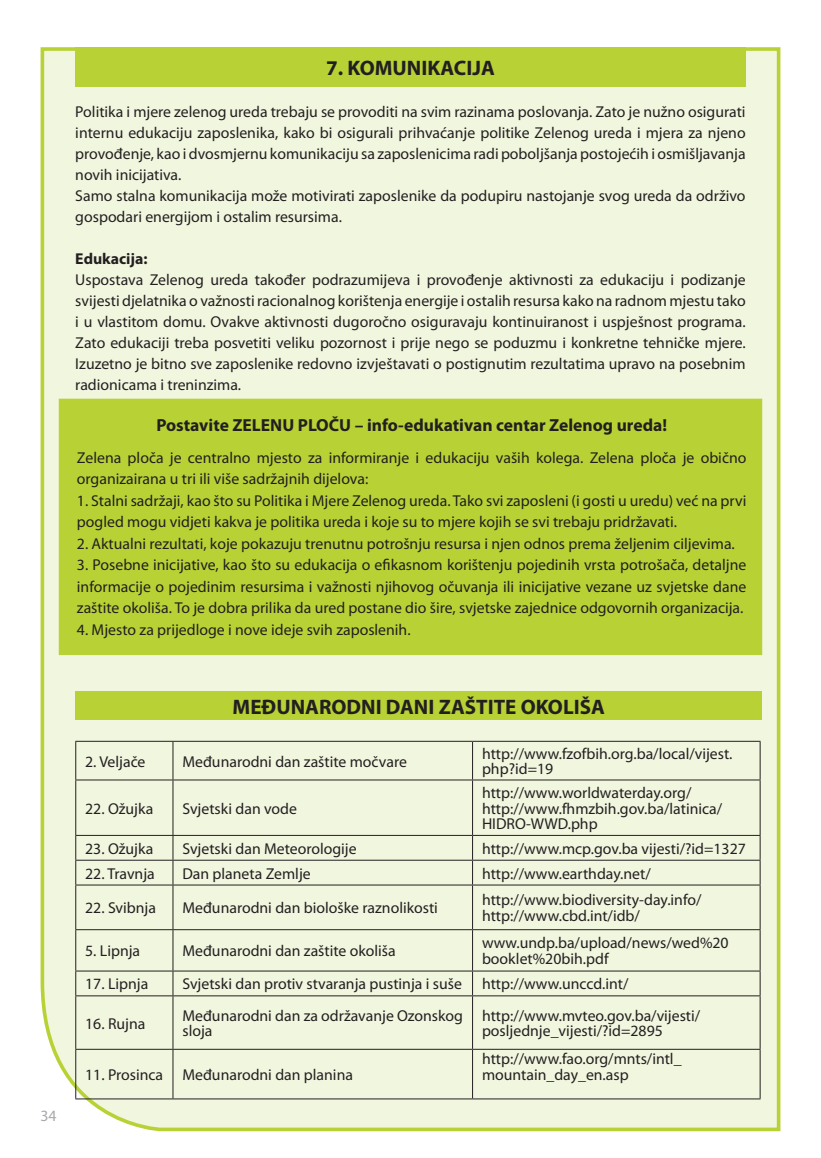
<style>
.page{position:relative;width:821px;height:1158px;background:#fff}
.page>*{position:absolute;margin:0;border:0;box-sizing:border-box;transform-origin:0 0}
.t1{font:700 21px "Myriad Pro";color:#231f20}
.t2{font:700 17.5px "Myriad Pro";color:#231f20}
.t3{font:15.75px/21px "Myriad Pro";color:#231f20}
.t4{font:700 15.75px "Myriad Pro";color:#231f20}
.t5{font:15.75px "Myriad Pro";color:#a8a9ad}
</style>
<div class="page">
<div style="left:40px;top:47px;width:741px;height:1085px;background:#f1f6df"></div>
<div style="left:75px;top:47px;width:670px;height:40px;background:#b8d235"></div>
<div style="left:75px;top:691px;width:686px;height:29px;background:#b8d235"></div>
<hr style="left:75px;top:741px;width:98px;height:1px;background:#231f20">
<hr style="left:75px;top:741px;width:1px;height:38px;background:#231f20">
<hr style="left:173px;top:741px;width:299px;height:1px;background:#231f20">
<hr style="left:172px;top:741px;width:1px;height:38px;background:#231f20">
<hr style="left:472px;top:741px;width:288px;height:1px;background:#231f20">
<hr style="left:472px;top:741px;width:1px;height:38px;background:#231f20">
<hr style="left:759px;top:741px;width:1px;height:38px;background:#231f20">
<hr style="left:75px;top:779px;width:98px;height:1px;background:#231f20">
<hr style="left:75px;top:780px;width:1px;height:55px;background:#231f20">
<hr style="left:173px;top:779px;width:299px;height:1px;background:#231f20">
<hr style="left:172px;top:780px;width:1px;height:55px;background:#231f20">
<hr style="left:472px;top:779px;width:288px;height:1px;background:#231f20">
<hr style="left:472px;top:780px;width:1px;height:55px;background:#231f20">
<hr style="left:759px;top:780px;width:1px;height:55px;background:#231f20">
<hr style="left:75px;top:835px;width:98px;height:1px;background:#231f20">
<hr style="left:173px;top:835px;width:299px;height:1px;background:#231f20">
<hr style="left:472px;top:835px;width:288px;height:1px;background:#231f20">
<hr style="left:75px;top:859px;width:98px;height:1px;background:#231f20">
<svg style="left:75px;top:835px;width:1px;height:49px"></svg>
<hr style="left:173px;top:859px;width:299px;height:1px;background:#231f20">
<svg style="left:172px;top:835px;width:1px;height:49px"></svg>
<hr style="left:472px;top:859px;width:288px;height:1px;background:#231f20">
<svg style="left:472px;top:835px;width:1px;height:49px"></svg>
<svg style="left:759px;top:835px;width:1px;height:49px"></svg>
<hr style="left:75px;top:884px;width:98px;height:1px;background:#231f20">
<hr style="left:75px;top:885px;width:1px;height:44px;background:#231f20">
<hr style="left:173px;top:884px;width:299px;height:1px;background:#231f20">
<hr style="left:172px;top:885px;width:1px;height:44px;background:#231f20">
<hr style="left:472px;top:884px;width:288px;height:1px;background:#231f20">
<hr style="left:472px;top:885px;width:1px;height:44px;background:#231f20">
<hr style="left:759px;top:885px;width:1px;height:44px;background:#231f20">
<hr style="left:75px;top:929px;width:98px;height:1px;background:#231f20">
<hr style="left:75px;top:930px;width:1px;height:40px;background:#231f20">
<hr style="left:173px;top:929px;width:299px;height:1px;background:#231f20">
<hr style="left:172px;top:930px;width:1px;height:40px;background:#231f20">
<hr style="left:472px;top:929px;width:288px;height:1px;background:#231f20">
<hr style="left:472px;top:930px;width:1px;height:40px;background:#231f20">
<hr style="left:759px;top:930px;width:1px;height:40px;background:#231f20">
<hr style="left:75px;top:970px;width:98px;height:1px;background:#231f20">
<svg style="left:75px;top:971px;width:1px;height:24px"></svg>
<hr style="left:173px;top:970px;width:299px;height:1px;background:#231f20">
<svg style="left:172px;top:971px;width:1px;height:24px"></svg>
<hr style="left:472px;top:970px;width:288px;height:1px;background:#231f20">
<svg style="left:472px;top:971px;width:1px;height:24px"></svg>
<svg style="left:759px;top:971px;width:1px;height:24px"></svg>
<hr style="left:75px;top:995px;width:98px;height:1px;background:#231f20">
<hr style="left:75px;top:996px;width:1px;height:52px;background:#231f20">
<hr style="left:173px;top:995px;width:299px;height:1px;background:#231f20">
<hr style="left:172px;top:996px;width:1px;height:52px;background:#231f20">
<hr style="left:472px;top:995px;width:288px;height:1px;background:#231f20">
<hr style="left:472px;top:996px;width:1px;height:52px;background:#231f20">
<hr style="left:759px;top:996px;width:1px;height:52px;background:#231f20">
<hr style="left:75px;top:1048px;width:98px;height:1px;background:#231f20">
<hr style="left:75px;top:1049px;width:1px;height:49px;background:#231f20">
<hr style="left:173px;top:1048px;width:299px;height:1px;background:#231f20">
<hr style="left:172px;top:1049px;width:1px;height:49px;background:#231f20">
<hr style="left:472px;top:1048px;width:288px;height:1px;background:#231f20">
<hr style="left:472px;top:1049px;width:1px;height:49px;background:#231f20">
<hr style="left:759px;top:1049px;width:1px;height:49px;background:#231f20">
<hr style="left:75px;top:1098px;width:98px;height:1px;background:#231f20">
<hr style="left:173px;top:1098px;width:299px;height:1px;background:#231f20">
<hr style="left:472px;top:1098px;width:288px;height:1px;background:#231f20">
<div style="left:60px;top:399px;width:701px;height:255px;background:#b8d235"></div>
<div style="left:59px;top:399px;width:702px;height:256px;border:2px solid #b8d235"></div>
<h1 class="t1" style="left:326px;top:55px;width:170px">7. KOMUNIKACIJA</h1>
<p class="t3" style="left:75px;top:101px;width:671px">Politika i mjere zelenog ureda trebaju se provoditi na svim razinama poslovanja. Zato je nužno osigurati internu edukaciju zaposlenika, kako bi osigurali prihvaćanje politike Zelenog ureda i mjera za njeno provođenje, kao i dvosmjernu komunikaciju sa zaposlenicima radi poboljšanja postojećih i osmišljavanja novih inicijativa.<br>Samo stalna komunikacija može motivirati zaposlenike da podupiru nastojanje svog ureda da održivo gospodari energijom i ostalim resursima.</p>
<p class="t4" style="left:75px;top:249px;width:74px">Edukacija:</p>
<p class="t3" style="left:75px;top:269px;width:671px;text-align:justify">Uspostava Zelenog ureda također podrazumijeva i provođenje aktivnosti za edukaciju i podizanje svijesti djelatnika o važnosti racionalnog korištenja energije i ostalih resursa kako na radnom mjestu tako i u vlastitom domu. Ovakve aktivnosti dugoročno osiguravaju kontinuiranost i uspješnost programa.<br>Zato edukaciji treba posvetiti veliku pozornost i prije nego se poduzmu i konkretne tehničke mjere.<br>Izuzetno je bitno sve zaposlenike redovno izvještavati o postignutim rezultatima upravo na posebnim radionicama i treninzima.</p>
<p class="t2" style="left:156px;top:414px;width:512px">Postavite ZELENU PLOČU – info-edukativan centar Zelenog ureda!</p>
<p class="t3" style="left:77px;top:446px;width:670px;line-height:21.5px">Zelena ploča je centralno mjesto za informiranje i edukaciju vaših kolega. Zelena ploča je obično organizairana u tri ili više sadržajnih dijelova:</p>
<p class="t3" style="left:77px;top:489px;width:670px;line-height:21.5px">1. Stalni sadržaji, kao što su Politika i Mjere Zelenog ureda. Tako svi zaposleni (i gosti u uredu) već na prvi pogled mogu vidjeti kakva je politika ureda i koje su to mjere kojih se svi trebaju pridržavati.</p>
<p class="t3" style="left:77px;top:533px;width:659px">2. Aktualni rezultati, koje pokazuju trenutnu potrošnju resursa i njen odnos prema željenim ciljevima.</p>
<p class="t3" style="left:77px;top:554px;width:670px;line-height:21.5px;text-align:justify">3. Posebne inicijative, kao što su edukacija o efikasnom korištenju pojedinih vrsta potrošača, detaljne informacije o pojedinim resursima i važnosti njihovog očuvanja ili inicijative vezane uz svjetske dane zaštite okoliša. To je dobra prilika da ured postane dio šire, svjetske zajednice odgovornih organizacija.</p>
<p class="t3" style="left:77px;top:619px;width:335px">4. Mjesto za prijedloge i nove ideje svih zaposlenih.</p>
<p class="t5" style="left:41px;top:1105px;width:18px">34</p>
<h1 class="t1" style="left:232px;top:693px;width:373px">MEĐUNARODNI DANI ZAŠTITE OKOLIŠA</h1>
<p class="t3" style="left:85px;top:750px;width:62px">2. Veljače</p>
<p class="t3" style="left:182px;top:750px;width:226px">Međunarodni dan zaštite močvare</p>
<p class="t3" style="left:482px;top:745px;width:252px;line-height:15.8px">http://www.fzofbih.org.ba/local/vijest. php?id=19</p>
<p class="t3" style="left:85px;top:797px;width:70px">22. Ožujka</p>
<p class="t3" style="left:182px;top:797px;width:116px">Svjetski dan vode</p>
<p class="t3" style="left:482px;top:784px;width:241px;line-height:15.8px">http://www.worldwaterday.org/ http://www.fhmzbih.gov.ba/latinica/<br>HIDRO-WWD.php</p>
<p class="t3" style="left:85px;top:837px;width:70px">23. Ožujka</p>
<p class="t3" style="left:182px;top:837px;width:176px">Svjetski dan Meteorologije</p>
<p class="t3" style="left:482px;top:837px;width:265px">http://www.mcp.gov.ba vijesti/?id=1327</p>
<p class="t3" style="left:85px;top:862px;width:71px">22. Travnja</p>
<p class="t3" style="left:182px;top:862px;width:130px">Dan planeta Zemlje</p>
<p class="t3" style="left:482px;top:862px;width:170px">http://www.earthday.net/</p>
<p class="t3" style="left:85px;top:897px;width:72px">22. Svibnja</p>
<p class="t3" style="left:182px;top:897px;width:257px">Međunarodni dan biološke raznolikosti</p>
<p class="t3" style="left:482px;top:892px;width:221px;line-height:15.8px">http://www.biodiversity-day.info/ http://www.cbd.int/idb/</p>
<p class="t3" style="left:85px;top:940px;width:56px">5. Lipnja</p>
<p class="t3" style="left:182px;top:940px;width:215px">Međunarodni dan zaštite okoliša</p>
<p class="t3" style="left:482px;top:935px;width:248px;line-height:15.8px">www.undp.ba/upload/news/wed%20 booklet%20bih.pdf</p>
<p class="t3" style="left:85px;top:973px;width:64px">17. Lipnja</p>
<p class="t3" style="left:182px;top:973px;width:281px">Svjetski dan protiv stvaranja pustinja i suše</p>
<p class="t3" style="left:482px;top:973px;width:148px">http://www.unccd.int/</p>
<p class="t3" style="left:85px;top:1012px;width:62px">16. Rujna</p>
<p class="t3" style="left:182px;top:1007px;width:282px;line-height:15.8px">Međunarodni dan za održavanje Ozonskog sloja</p>
<p class="t3" style="left:482px;top:1007px;width:220px;line-height:15.8px">http://www.mvteo.gov.ba/vijesti/ posljednje_vijesti/?id=2895</p>
<p class="t3" style="left:85px;top:1064px;width:269px">11. Prosinca Međunarodni dan planina</p>
<p class="t3" style="left:482px;top:1050px;width:201px;line-height:15.8px">http://www.fao.org/mnts/intl_ mountain_day_en.asp</p>
</div>
